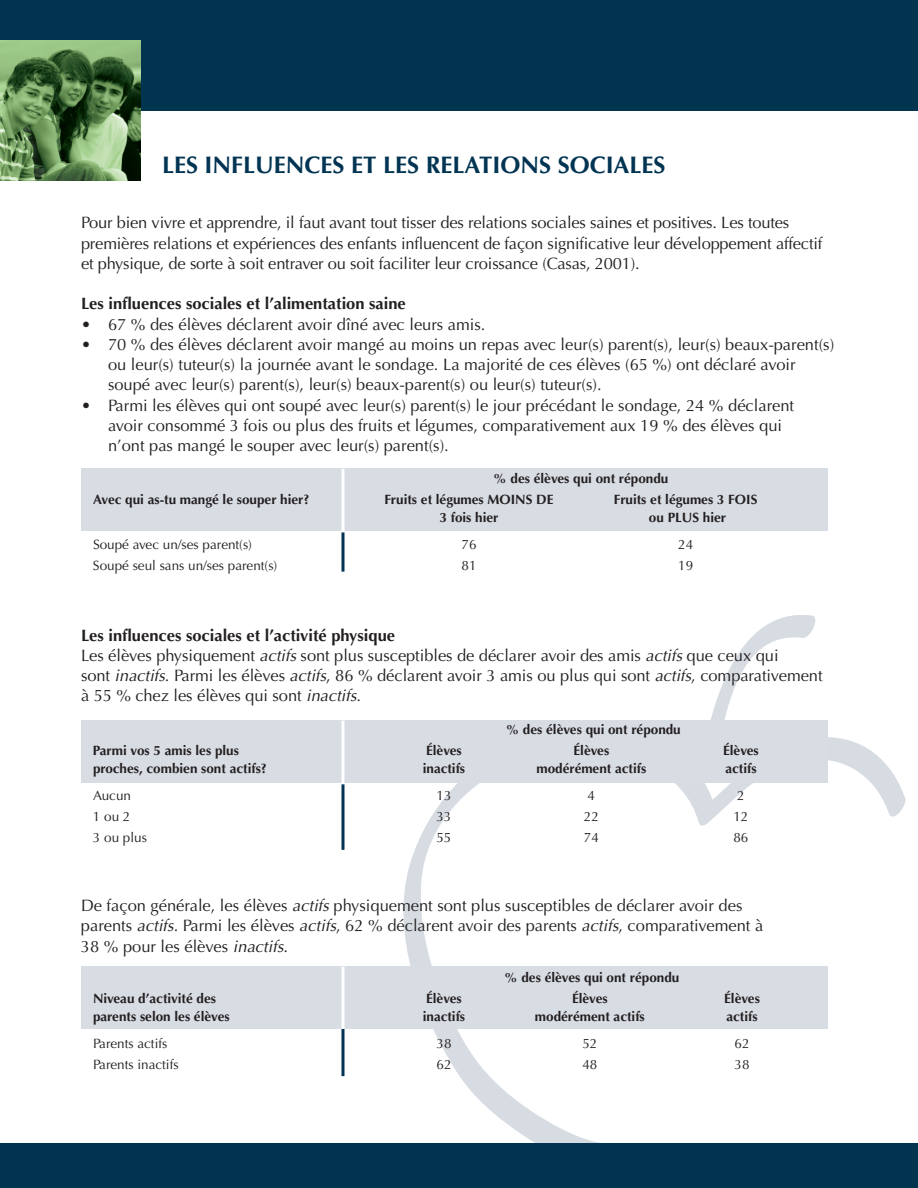
<style>
.page{position:relative;width:918px;height:1188px;background:#fff}
.page>*{position:absolute;margin:0;border:0;box-sizing:border-box;transform-origin:0 0}
.t1{font:700 24px "Optima";color:#003452}
.t2{font:16.5px/20.2px "Optima";color:#231f20}
.t3{font:700 16.5px "Optima";color:#231f20}
.t4{font:700 13.5px "Optima";color:#231f20}
.t5{font:13.5px "Optima";color:#231f20}
.s1{font-weight:700}
.s2{font-style:italic}
</style>
<div class="page">
<svg style="left:390px;top:615px;width:516px;height:528px"></svg>
<div style="left:0;top:1143px;width:918px;height:45px;background:#00344f"></div>
<div style="left:0;top:0;width:918px;height:111px;background:#00344f"></div>
<div style="left:81px;top:469px;width:746px;height:62px;background:#d8dce3"></div>
<hr style="left:341px;top:469px;width:3px;height:101px;background:#fff">
<hr style="left:341px;top:532px;width:3px;height:40px;background:#003452">
<div style="left:81px;top:721px;width:746px;height:62px;background:#d8dce3"></div>
<hr style="left:341px;top:721px;width:3px;height:101px;background:#fff">
<hr style="left:341px;top:784px;width:3px;height:66px;background:#003452">
<div style="left:81px;top:967px;width:746px;height:62px;background:#d8dce3"></div>
<hr style="left:341px;top:967px;width:3px;height:101px;background:#fff">
<hr style="left:341px;top:1029px;width:3px;height:47px;background:#003452">
<img style="left:0;top:40px;width:140px;height:141px">
<h1 class="t1" style="left:162px;top:156px;width:505px">LES INFLUENCES ET LES RELATIONS SOCIALES</h1>
<p class="t2" style="left:81px;top:214px;width:743px">Pour bien vivre et apprendre, il faut avant tout tisser des relations sociales saines et positives. Les toutes premières relations et expériences des enfants influencent de façon significative leur développement affectif et physique, de sorte à soit entraver ou soit faciliter leur croissance (Casas, 2001).</p>
<p class="t3" style="left:81px;top:297px;width:326px">Les influences sociales et l’alimentation saine</p>
<p class="t2" style="left:81px;top:315px;width:406px">• 67 % des élèves déclarent avoir dîné avec leurs amis.</p>
<p class="t2" style="left:108px;top:336px;width:728px;text-indent:-27px">• 70 % des élèves déclarent avoir mangé au moins un repas avec leur(s) parent(s), leur(s) beaux-parent(s) ou leur(s) tuteur(s) la journée avant le sondage. La majorité de ces élèves (65 %) ont déclaré avoir soupé avec leur(s) parent(s), leur(s) beaux-parent(s) ou leur(s) tuteur(s).</p>
<p class="t2" style="left:108px;top:396px;width:688px;text-indent:-27px">• Parmi les élèves qui ont soupé avec leur(s) parent(s) le jour précédant le sondage, 24 % déclarent avoir consommé 3 fois ou plus des fruits et légumes, comparativement aux 19 % des élèves qui n’ont pas mangé le souper avec leur(s) parent(s).</p>
<p class="t4" style="left:493px;top:472px;width:177px">% des élèves qui ont répondu</p>
<p class="t4" style="left:93px;top:493px;width:218px">Avec qui as-tu mangé le souper hier?</p>
<p class="t4" style="left:385px;top:493px;width:170px">Fruits et légumes MOINS DE</p>
<p class="t4" style="left:614px;top:493px;width:145px">Fruits et légumes 3 FOIS</p>
<p class="t4" style="left:440px;top:511px;width:60px">3 fois hier</p>
<p class="t4" style="left:649px;top:511px;width:79px">ou PLUS hier</p>
<p class="t5" style="left:93px;top:538px;width:161px">Soupé avec un/ses parent(s)</p>
<p class="t5" style="left:462px;top:538px;width:16px">76</p>
<p class="t5" style="left:678px;top:538px;width:16px">24</p>
<p class="t5" style="left:93px;top:559px;width:186px">Soupé seul sans un/ses parent(s)</p>
<p class="t5" style="left:462px;top:559px;width:16px">81</p>
<p class="t5" style="left:678px;top:559px;width:16px">19</p>
<p class="t2" style="left:81px;top:627px;width:743px"><span class="s1">Les influences sociales et l’activité physique<br></span>Les élèves physiquement <span class="s2">actifs</span> sont plus susceptibles de déclarer avoir des amis <span class="s2">actifs</span> que ceux qui<br>sont <span class="s2">inactifs</span>. Parmi les élèves <span class="s2">actifs</span>, 86 % déclarent avoir 3 amis ou plus qui sont <span class="s2">actifs</span>, comparativement à 55 % chez les élèves qui sont <span class="s2">inactifs</span>.</p>
<p class="t4" style="left:506px;top:724px;width:177px">% des élèves qui ont répondu</p>
<p class="t4" style="left:93px;top:745px;width:147px">Parmi vos 5 amis les plus</p>
<p class="t4" style="left:426px;top:745px;width:37px">Élèves</p>
<p class="t4" style="left:574px;top:745px;width:37px">Élèves</p>
<p class="t4" style="left:723px;top:745px;width:37px">Élèves</p>
<p class="t4" style="left:93px;top:763px;width:175px">proches, combien sont actifs?</p>
<p class="t4" style="left:423px;top:763px;width:44px">inactifs</p>
<p class="t4" style="left:536px;top:763px;width:111px">modérément actifs</p>
<p class="t4" style="left:725px;top:763px;width:33px">actifs</p>
<p class="t5" style="left:93px;top:790px;width:40px">Aucun</p>
<p class="t5" style="left:437px;top:790px;width:16px">13</p>
<p class="t5" style="left:588px;top:790px;width:9px">4</p>
<p class="t5" style="left:737px;top:790px;width:9px">2</p>
<p class="t5" style="left:93px;top:811px;width:39px">1ou2</p>
<p class="t5" style="left:437px;top:811px;width:16px">33</p>
<p class="t5" style="left:584px;top:811px;width:16px">22</p>
<p class="t5" style="left:734px;top:811px;width:16px">12</p>
<p class="t5" style="left:93px;top:832px;width:55px">3 ou plus</p>
<p class="t5" style="left:437px;top:832px;width:16px">55</p>
<p class="t5" style="left:584px;top:832px;width:16px">74</p>
<p class="t5" style="left:734px;top:832px;width:16px">86</p>
<p class="t2" style="left:81px;top:897px;width:684px">De façon générale, les élèves <span class="s2">actifs</span> physiquement sont plus susceptibles de déclarer avoir des parents <span class="s2">actifs</span>. Parmi les élèves <span class="s2">actifs</span>, 62 % déclarent avoir des parents <span class="s2">actifs</span>, comparativement à<br>38 % pour les élèves <span class="s2">inactifs</span>.</p>
<p class="t4" style="left:504px;top:972px;width:177px">% des élèves qui ont répondu</p>
<p class="t4" style="left:93px;top:993px;width:125px">Niveau d’activité des</p>
<p class="t4" style="left:426px;top:993px;width:37px">Élèves</p>
<p class="t4" style="left:572px;top:993px;width:37px">Élèves</p>
<p class="t4" style="left:724px;top:993px;width:37px">Élèves</p>
<p class="t4" style="left:93px;top:1011px;width:138px">parents selon les élèves</p>
<p class="t4" style="left:423px;top:1011px;width:44px">inactifs</p>
<p class="t4" style="left:535px;top:1011px;width:111px">modérément actifs</p>
<p class="t4" style="left:726px;top:1011px;width:33px">actifs</p>
<p class="t5" style="left:93px;top:1038px;width:76px">Parents actifs</p>
<p class="t5" style="left:437px;top:1038px;width:16px">38</p>
<p class="t5" style="left:582px;top:1038px;width:16px">52</p>
<p class="t5" style="left:735px;top:1038px;width:16px">62</p>
<p class="t5" style="left:93px;top:1059px;width:87px">Parents inactifs</p>
<p class="t5" style="left:437px;top:1059px;width:16px">62</p>
<p class="t5" style="left:582px;top:1059px;width:16px">48</p>
<p class="t5" style="left:735px;top:1059px;width:16px">38</p>
</div>
